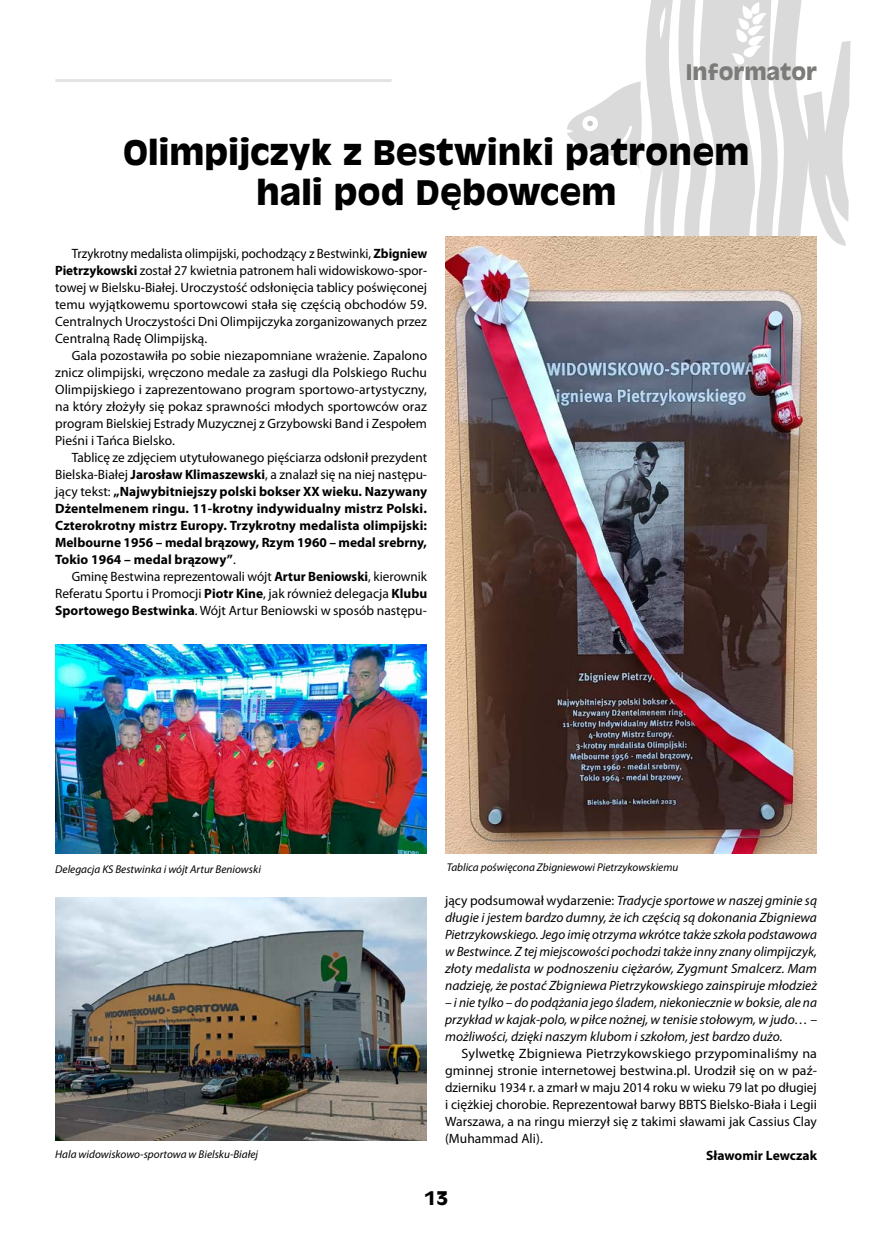
<style>
.page{position:relative;width:881px;height:1242px;background:#fff}
.page>*{position:absolute;margin:0;border:0;box-sizing:border-box;transform-origin:0 0}
.t1{font:700 33px/39.6px "Antique Olive";color:#000;text-align:center}
.t2{font:700 21px "Antique Olive";color:#7b7b7a}
.t3{font:700 18px "Antique Olive";color:#000}
.t4{font:italic 13.5px/17px "Myriad Pro";letter-spacing:.005em;color:#000;text-align:justify}
.t5{font:13.5px/17px "Myriad Pro";letter-spacing:.005em;color:#000;text-align:justify}
.t6{font:700 13.5px/17px "Myriad Pro";color:#000;text-align:justify}
.t7{font:13.5px/17px "Myriad Pro";letter-spacing:.005em;color:#000;text-align:justify;scale:.96 1}
.t8{font:13.5px/17px "Myriad Pro";letter-spacing:.005em;color:#000;text-align:justify;scale:1.04 1}
.t9{font:italic 11.25px "Myriad Pro";color:#000}
.s1{font-weight:700}
.s2{font-weight:400}
.s3{font-style:normal}
</style>
<div class="page">
<hr style="left:55px;top:79px;width:336px;height:3px;background:#e3e3e3">
<svg style="left:567px;top:0;width:283px;height:339px"></svg>
<img style="left:55px;top:645px;width:372px;height:208px">
<img style="left:55px;top:898px;width:372px;height:243px">
<img style="left:445px;top:236px;width:371px;height:617px">
<h2 class="t2" style="left:685px;top:58px;width:133px">Informator</h2>
<h1 class="t1" style="left:123px;top:132px;width:627px">Olimpijczyk z Bestwinki patronem hali pod Dębowcem</h1>
<p class="t7" style="left:55px;top:245px;width:389px;text-indent:16px">Trzykrotny medalista olimpijski, pochodzący z Bestwinki, <span class="s1">Zbigniew Pietrzykowski</span> został 27 kwietnia patronem hali widowiskowo-spor&shy;towej w Bielsku-Białej. Uroczystość odsłonięcia tablicy poświęconej temu wyjątkowemu sportowcowi stała się częścią obchodów 59.<br>Centralnych Uroczystości Dni Olimpijczyka zorganizowanych przez Centralną Radę Olimpijską.</p>
<p class="t5" style="left:55px;top:347px;width:373px;text-indent:16px">Gala pozostawiła po sobie niezapomniane wrażenie. Zapalono znicz olimpijski, wręczono medale za zasługi dla Polskiego Ruchu Olimpijskiego i zaprezentowano program sportowo-artystyczny, na który złożyły się pokaz sprawności młodych sportowców oraz program Bielskiej Estrady Muzycznej z Grzybowski Band i Zespołem Pieśni i Tańca Bielsko.</p>
<p class="t6" style="left:55px;top:449px;width:373px;text-indent:16px"><span class="s2">Tablicę ze zdjęciem utytułowanego pięściarza odsłonił prezydent Bielska-Białej</span> Jarosław Klimaszewski<span class="s2">, a znalazł się na niej następu&shy;jący tekst:</span> „Najwybitniejszy polski bokser XX wieku. Nazywany Dżentelmenem ringu. 11-krotny indywidualny mistrz Polski.<br>Czterokrotny mistrz Europy. Trzykrotny medalista olimpijski:<br>Melbourne 1956 – medal brązowy, Rzym 1960 – medal srebrny, Tokio 1964 – medal brązowy”<span class="s2">.</span></p>
<p class="t5" style="left:55px;top:568px;width:373px;text-indent:16px">Gminę Bestwina reprezentowali wójt <span class="s1">Artur Beniowski</span>, kierownik Referatu Sportu i Promocji <span class="s1">Piotr Kine</span>, jak również delegacja <span class="s1">Klubu Sportowego Bestwinka</span>. Wójt Artur Beniowski w sposób następu-</p>
<p class="t9" style="left:55px;top:862px;width:207px">Delegacja KS Bestwinka i wójt Artur Beniowski</p>
<p class="t9" style="left:446px;top:860px;width:233px">Tablica poświęcona Zbigniewowi Pietrzykowskiemu</p>
<p class="t9" style="left:55px;top:1147px;width:204px">Hala widowiskowo-sportowa w Bielsku-Białej</p>
<p class="t4" style="left:445px;top:891px;width:373px"><span class="s3">jący podsumował wydarzenie:</span> Tradycje sportowe w naszej gminie są długie i jestem bardzo dumny, że ich częścią są dokonania Zbigniewa Pietrzykowskiego. Jego imię otrzyma wkrótce także szkoła podstawowa w Bestwince. Z tej miejscowości pochodzi także inny znany olimpijczyk, złoty medalista w podnoszeniu ciężarów, Zygmunt Smalcerz. Mam nadzieję, że postać Zbigniewa Pietrzykowskiego zainspiruje młodzież</p>
<p class="t4" style="left:445px;top:993px;width:373px">– i nie tylko – do podążania jego śladem, niekoniecznie w boksie, ale na przykład w kajak-polo, w piłce nożnej, w tenisie stołowym, w judo… – możliwości, dzięki naszym klubom i szkołom, jest bardzo dużo.</p>
<p class="t8" style="left:445px;top:1044px;width:359px;text-indent:16px">Sylwetkę Zbigniewa Pietrzykowskiego przypominaliśmy na gminnej stronie internetowej bestwina.pl. Urodził się on w paź&shy;dzierniku 1934 r. a zmarł w maju 2014 roku w wieku 79 lat po długiej i ciężkiej chorobie. Reprezentował barwy BBTS Bielsko-Biała i Legii Warszawa, a na ringu mierzył się z takimi sławami jak Cassius Clay (Muhammad Ali).</p>
<p class="t6" style="left:706px;top:1146px;width:112px">Sławomir Lewczak</p>
<h3 class="t3" style="left:424px;top:1186px;width:26px">13</h3>
</div>
